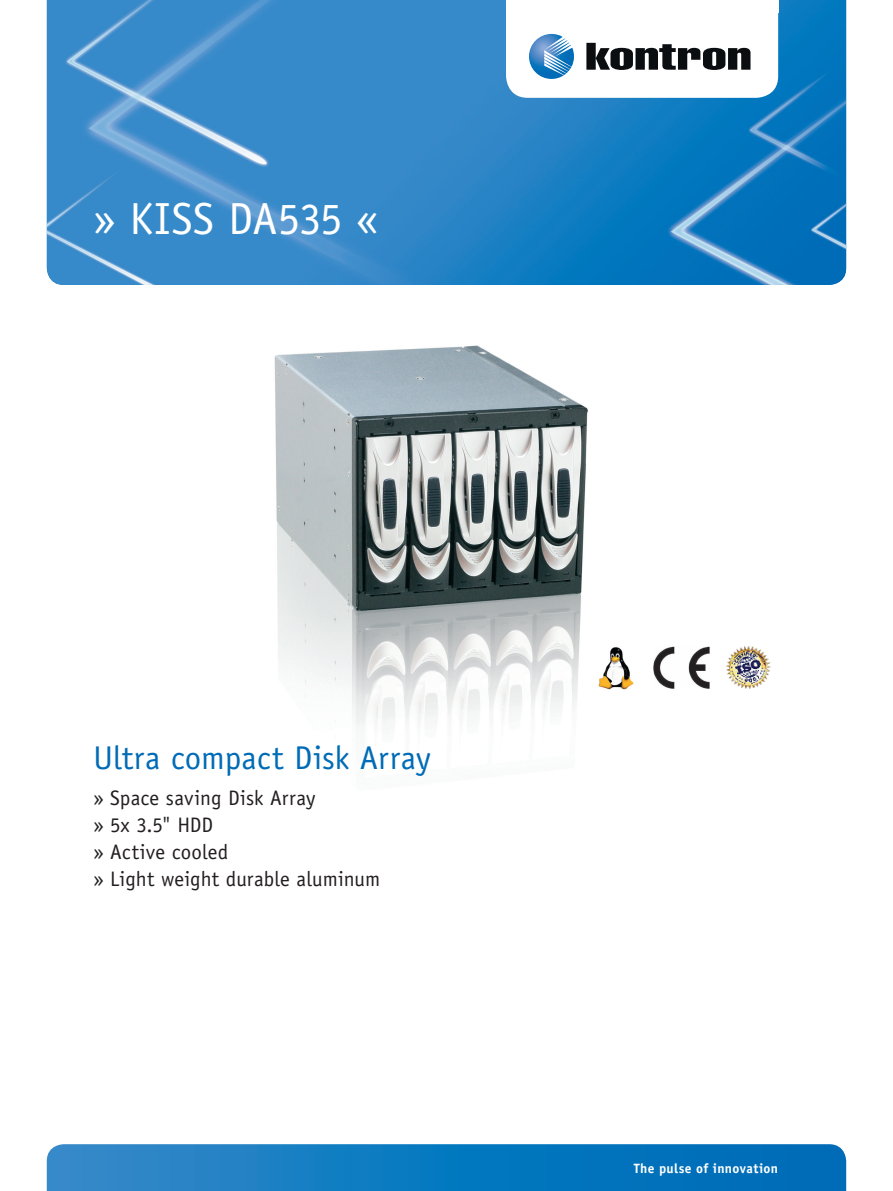
<style>
.page{position:relative;width:893px;height:1191px;background:#fff}
.page>*{position:absolute;margin:0;border:0;box-sizing:border-box;transform-origin:0 0}
.t1{font:45px "Officina Sans";letter-spacing:.005em;color:#fff}
.t2{font:33px "Officina Sans";color:#006bb6}
.t3{font:21px/27px "Officina Sans";letter-spacing:.005em;color:#231f20}
.t4{font:700 13.5px "Officina Sans";letter-spacing:.025em;color:#fff}
</style>
<div class="page">
<img style="left:47px;top:0;width:799px;height:285px">
<svg style="left:47px;top:1144px;width:799px;height:47px;background:#117ac0"></svg>
<svg style="left:506px;top:13px;width:272px;height:85px"></svg>
<div style="left:506px;top:0;width:272px;height:13px;background:#fff"></div>
<img style="left:274px;top:345px;width:400px;height:384px">
<img style="left:598px;top:646px;width:36px;height:43px">
<img style="left:654px;top:646px;width:55px;height:42px">
<img style="left:725px;top:646px;width:46px;height:43px">
<h1 class="t1" style="left:94px;top:201px;width:286px">» KISS DA535 «</h1>
<h2 class="t2" style="left:94px;top:745px;width:339px">Ultra compact Disk Array</h2>
<p class="t3" style="left:94px;top:785px;width:288px">» Space saving Disk Array<br>» 5x 3.5" HDD<br>» Active cooled<br>» Light weight durable aluminum</p>
<p class="t4" style="left:634px;top:1163px;width:146px">The pulse of innovation</p>
</div>
